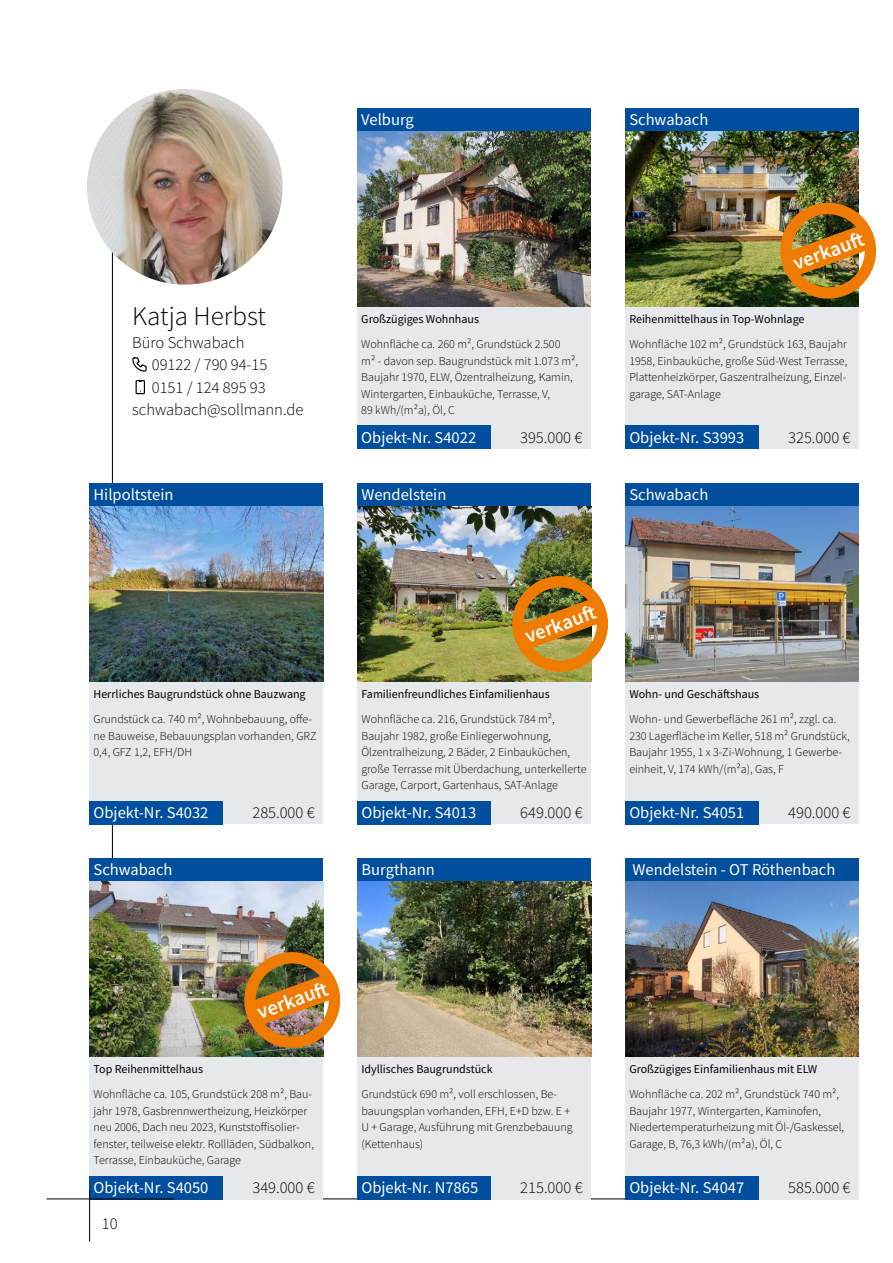
<style>
.page{position:relative;width:893px;height:1263px;background:#fff}
.page>*{position:absolute;margin:0;border:0;box-sizing:border-box;transform-origin:0 0}
.t1{font:300 27px "Source Sans Pro";color:#000}
.t2{font:600 20.55px "Source Sans Pro";color:#fff}
.t3{font:16.5px "Source Sans Pro";color:#fff}
.t4{font:300 16.5px "Source Sans Pro";color:#000}
.t5{font:300 12px/16.5px "Source Sans Pro";color:#000}
.t6{font:12px "Source Sans Pro";color:#000}
</style>
<div class="page">
<div style="left:89px;top:682px;width:234px;height:142px;background:#e5e9ec"></div>
<div style="left:89px;top:1057px;width:234px;height:142px;background:#e5e9ec"></div>
<div style="left:89px;top:483px;width:234px;height:23px;background:#004e9e"></div>
<div style="left:89px;top:858px;width:234px;height:23px;background:#004e9e"></div>
<div style="left:89px;top:801px;width:134px;height:23px;background:#004e9e"></div>
<div style="left:89px;top:1176px;width:134px;height:23px;background:#004e9e"></div>
<img style="left:89px;top:506px;width:234px;height:176px">
<img style="left:89px;top:881px;width:234px;height:176px">
<div style="left:357px;top:307px;width:234px;height:142px;background:#e5e9ec"></div>
<div style="left:625px;top:307px;width:234px;height:142px;background:#e5e9ec"></div>
<div style="left:625px;top:682px;width:234px;height:142px;background:#e5e9ec"></div>
<div style="left:357px;top:682px;width:234px;height:142px;background:#e5e9ec"></div>
<div style="left:625px;top:1057px;width:234px;height:142px;background:#e5e9ec"></div>
<div style="left:357px;top:1057px;width:234px;height:142px;background:#e5e9ec"></div>
<div style="left:357px;top:108px;width:234px;height:23px;background:#004e9e"></div>
<div style="left:625px;top:108px;width:234px;height:23px;background:#004e9e"></div>
<div style="left:625px;top:483px;width:234px;height:23px;background:#004e9e"></div>
<div style="left:357px;top:483px;width:234px;height:23px;background:#004e9e"></div>
<div style="left:625px;top:858px;width:234px;height:23px;background:#004e9e"></div>
<div style="left:357px;top:858px;width:234px;height:23px;background:#004e9e"></div>
<div style="left:357px;top:426px;width:134px;height:23px;background:#004e9e"></div>
<div style="left:625px;top:426px;width:134px;height:23px;background:#004e9e"></div>
<div style="left:625px;top:801px;width:134px;height:23px;background:#004e9e"></div>
<div style="left:357px;top:801px;width:134px;height:23px;background:#004e9e"></div>
<div style="left:625px;top:1176px;width:134px;height:23px;background:#004e9e"></div>
<div style="left:357px;top:1176px;width:134px;height:23px;background:#004e9e"></div>
<img style="left:357px;top:131px;width:234px;height:176px">
<img style="left:625px;top:131px;width:234px;height:176px">
<img style="left:625px;top:506px;width:234px;height:176px">
<img style="left:357px;top:506px;width:234px;height:176px">
<img style="left:625px;top:881px;width:234px;height:176px">
<img style="left:357px;top:881px;width:234px;height:176px">
<svg style="left:132px;top:357px;width:15px;height:15px"></svg>
<svg style="left:135px;top:380px;width:10px;height:15px"></svg>
<img style="left:87px;top:89px;width:196px;height:196px;border-radius:98px">
<img style="left:774px;top:197px;width:103px;height:108px">
<img style="left:506px;top:570px;width:103px;height:108px">
<img style="left:238px;top:946px;width:103px;height:108px">
<hr style="left:47px;top:1198px;width:127px;height:1px;background:#000">
<hr style="left:89px;top:1190px;width:1px;height:51px;background:#000">
<h3 class="t3" style="left:361px;top:109px;width:54px">Velburg</h3>
<h3 class="t3" style="left:629px;top:109px;width:81px">Schwabach</h3>
<h2 class="t2" style="left:789px;top:251px;width:83px;rotate:-20deg">verkauft</h2>
<h1 class="t1" style="left:132px;top:300px;width:135px">Katja Herbst</h1>
<h3 class="t4" style="left:132px;top:332px;width:114px">Büro Schwabach</h3>
<h3 class="t4" style="left:152px;top:355px;width:117px">09122 / 790 94-15</h3>
<h3 class="t4" style="left:152px;top:377px;width:115px">0151 / 124 895 93</h3>
<h3 class="t4" style="left:132px;top:400px;width:173px">schwabach@sollmann.de</h3>
<p class="t6" style="left:361px;top:312px;width:119px">Großzügiges Wohnhaus</p>
<p class="t5" style="left:361px;top:336px;width:218px">Wohnfläche ca. 260 m², Grundstück 2.500<br>m² - davon sep. Baugrundstück mit 1.073 m², Baujahr 1970, ELW, Özentralheizung, Kamin, Wintergarten, Einbauküche, Terrasse, V,<br>89 kWh/(m²a), Öl, C</p>
<p class="t6" style="left:629px;top:312px;width:177px">Reihenmittelhaus in Top-Wohnlage</p>
<p class="t5" style="left:629px;top:336px;width:220px;text-align:justify">Wohnfläche 102 m², Grundstück 163, Baujahr 1958, Einbauküche, große Süd-West Terrasse, Plattenheizkörper, Gaszentralheizung, Einzel&shy;garage, SAT-Anlage</p>
<h3 class="t3" style="left:361px;top:427px;width:116px">Objekt-Nr. S4022</h3>
<h3 class="t3" style="left:629px;top:427px;width:116px">Objekt-Nr. S3993</h3>
<h3 class="t4" style="left:520px;top:427px;width:64px">395.000 €</h3>
<h3 class="t4" style="left:788px;top:427px;width:64px">325.000 €</h3>
<h3 class="t3" style="left:94px;top:484px;width:81px">Hilpoltstein</h3>
<h3 class="t3" style="left:361px;top:484px;width:86px">Wendelstein</h3>
<h3 class="t3" style="left:629px;top:484px;width:81px">Schwabach</h3>
<h2 class="t2" style="left:521px;top:624px;width:83px;rotate:-20deg">verkauft</h2>
<p class="t6" style="left:94px;top:687px;width:214px">Herrliches Baugrundstück ohne Bauzwang</p>
<p class="t5" style="left:94px;top:711px;width:224px">Grundstück ca. 740 m², Wohnbebauung, offe&shy;ne Bauweise, Bebauungsplan vorhanden, GRZ<br>0,4, GFZ 1,2, EFH/DH</p>
<p class="t6" style="left:361px;top:687px;width:190px">Familienfreundliches Einfamilienhaus</p>
<p class="t5" style="left:361px;top:711px;width:227px">Wohnfläche ca. 216, Grundstück 784 m², Baujahr 1982, große Einliegerwohnung, Ölzentralheizung, 2 Bäder, 2 Einbauküchen, große Terrasse mit Überdachung, unterkellerte Garage, Carport, Gartenhaus, SAT-Anlage</p>
<p class="t6" style="left:629px;top:687px;width:131px">Wohn- und Geschäftshaus</p>
<p class="t5" style="left:629px;top:711px;width:222px">Wohn- und Gewerbefläche 261 m², zzgl. ca.<br>230 Lagerfläche im Keller, 518 m² Grundstück, Baujahr 1955, 1 x 3-Zi-Wohnung, 1 Gewerbe&shy;einheit, V, 174 kWh/(m²a), Gas, F</p>
<h3 class="t3" style="left:94px;top:802px;width:116px">Objekt-Nr. S4032</h3>
<h3 class="t4" style="left:252px;top:802px;width:64px">285.000 €</h3>
<h3 class="t3" style="left:361px;top:802px;width:116px">Objekt-Nr. S4013</h3>
<h3 class="t3" style="left:629px;top:802px;width:116px">Objekt-Nr. S4051</h3>
<h3 class="t4" style="left:520px;top:802px;width:64px">649.000 €</h3>
<h3 class="t4" style="left:788px;top:802px;width:64px">490.000 €</h3>
<h3 class="t3" style="left:94px;top:859px;width:81px">Schwabach</h3>
<h3 class="t3" style="left:361px;top:859px;width:75px">Burgthann</h3>
<h3 class="t3" style="left:633px;top:859px;width:204px">Wendelstein - OT Röthenbach</h3>
<h2 class="t2" style="left:253px;top:1000px;width:83px;rotate:-20deg">verkauft</h2>
<p class="t6" style="left:94px;top:1062px;width:111px">Top Reihenmittelhaus</p>
<p class="t5" style="left:94px;top:1086px;width:222px">Wohnfläche ca. 105, Grundstück 208 m², Bau&shy;jahr 1978, Gasbrennwertheizung, Heizkörper neu 2006, Dach neu 2023, Kunststoffisolier&shy;fenster, teilweise elektr. Rollläden, Südbalkon, Terrasse, Einbauküche, Garage</p>
<h3 class="t3" style="left:94px;top:1177px;width:116px">Objekt-Nr. S4050</h3>
<h3 class="t4" style="left:102px;top:1213px;width:17px">10</h3>
<h3 class="t4" style="left:252px;top:1177px;width:64px">349.000 €</h3>
<p class="t6" style="left:361px;top:1062px;width:133px">Idyllisches Baugrundstück</p>
<p class="t5" style="left:361px;top:1086px;width:213px">Grundstück 690 m², voll erschlossen, Be&shy;bauungsplan vorhanden, EFH, E+D bzw. E + U + Garage, Ausführung mit Grenzbebauung (Kettenhaus)</p>
<p class="t6" style="left:629px;top:1062px;width:190px">Großzügiges Einfamilienhaus mit ELW</p>
<p class="t5" style="left:629px;top:1086px;width:216px">Wohnfläche ca. 202 m², Grundstück 740 m², Baujahr 1977, Wintergarten, Kaminofen, Niedertemperaturheizung mit Öl-/Gaskessel, Garage, B, 76,3 kWh/(m²a), Öl, C</p>
<h3 class="t3" style="left:361px;top:1177px;width:118px">Objekt-Nr. N7865</h3>
<h3 class="t3" style="left:629px;top:1177px;width:116px">Objekt-Nr. S4047</h3>
<h3 class="t4" style="left:520px;top:1177px;width:64px">215.000 €</h3>
<h3 class="t4" style="left:788px;top:1177px;width:64px">585.000 €</h3>
</div>
